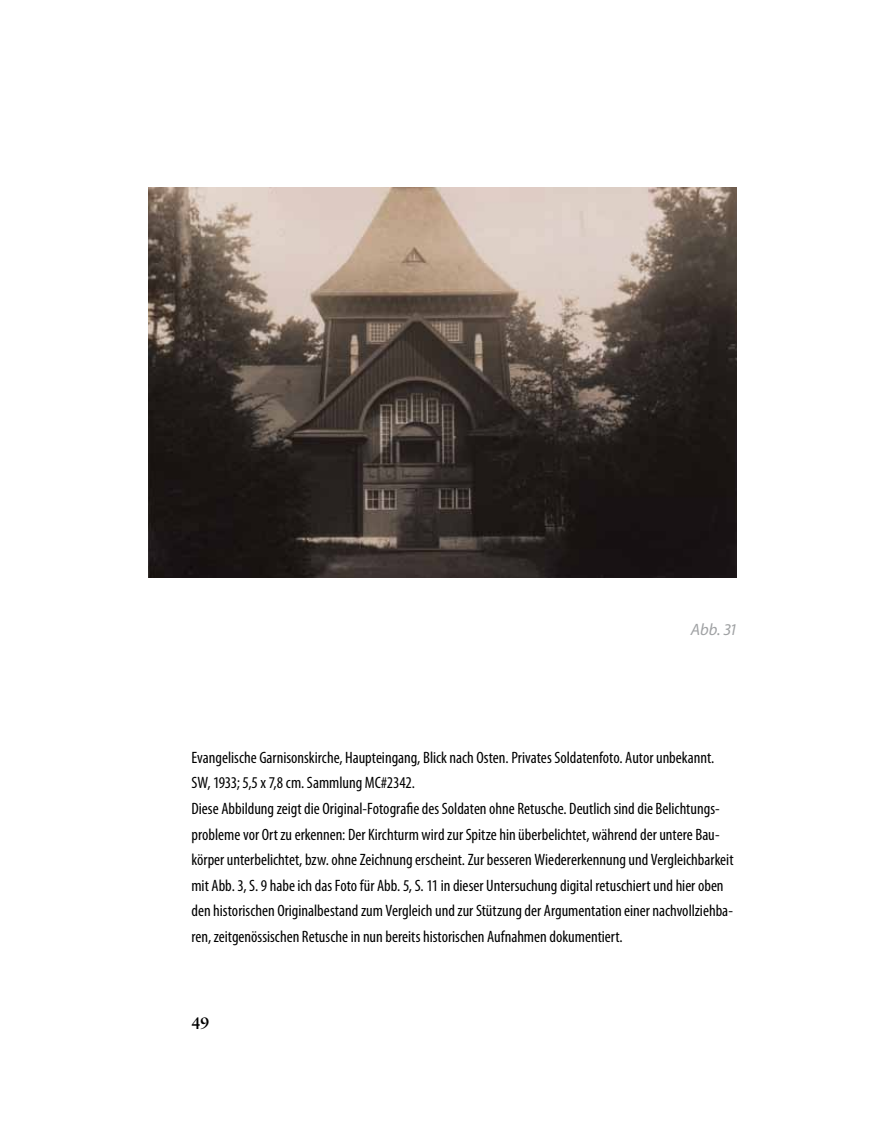
<style>
.page{position:relative;width:885px;height:1127px;background:#fff}
.page>*{position:absolute;margin:0;border:0;box-sizing:border-box;transform-origin:0 0}
.t1{font:condensed 16.5px/25.5px "Myriad Pro";color:#000}
.t2{font:italic 16.5px "Myriad Pro";color:#a0a2a4}
.t3{font:700 16.5px "Sabon";color:#000}
</style>
<div class="page">
<img style="left:149px;top:187px;width:587px;height:390px">
<p class="t2" style="left:690px;top:620px;width:47px">Abb. 31</p>
<p class="t1" style="left:191px;top:744px;width:543px">Evangelische Garnisonskirche, Haupteingang, Blick nach Osten. Privates Soldatenfoto. Autor unbekannt.<br>SW, 1933; 5,5 x 7,8 cm. Sammlung MC#2342.<br>Diese Abbildung zeigt die Original-Fotografie des Soldaten ohne Retusche. Deutlich sind die Belichtungs&shy;probleme vor Ort zu erkennen: Der Kirchturm wird zur Spitze hin überbelichtet, während der untere Bau&shy;körper unterbelichtet, bzw. ohne Zeichnung erscheint. Zur besseren Wiedererkennung und Vergleichbarkeit mit Abb. 3, S. 9 habe ich das Foto für Abb. 5, S. 11 in dieser Untersuchung digital retuschiert und hier oben den historischen Originalbestand zum Vergleich und zur Stützung der Argumentation einer nachvollziehba&shy;ren, zeitgenössischen Retusche in nun bereits historischen Aufnahmen dokumentiert.</p>
<p class="t3" style="left:191px;top:1013px;width:19px">49</p>
</div>
